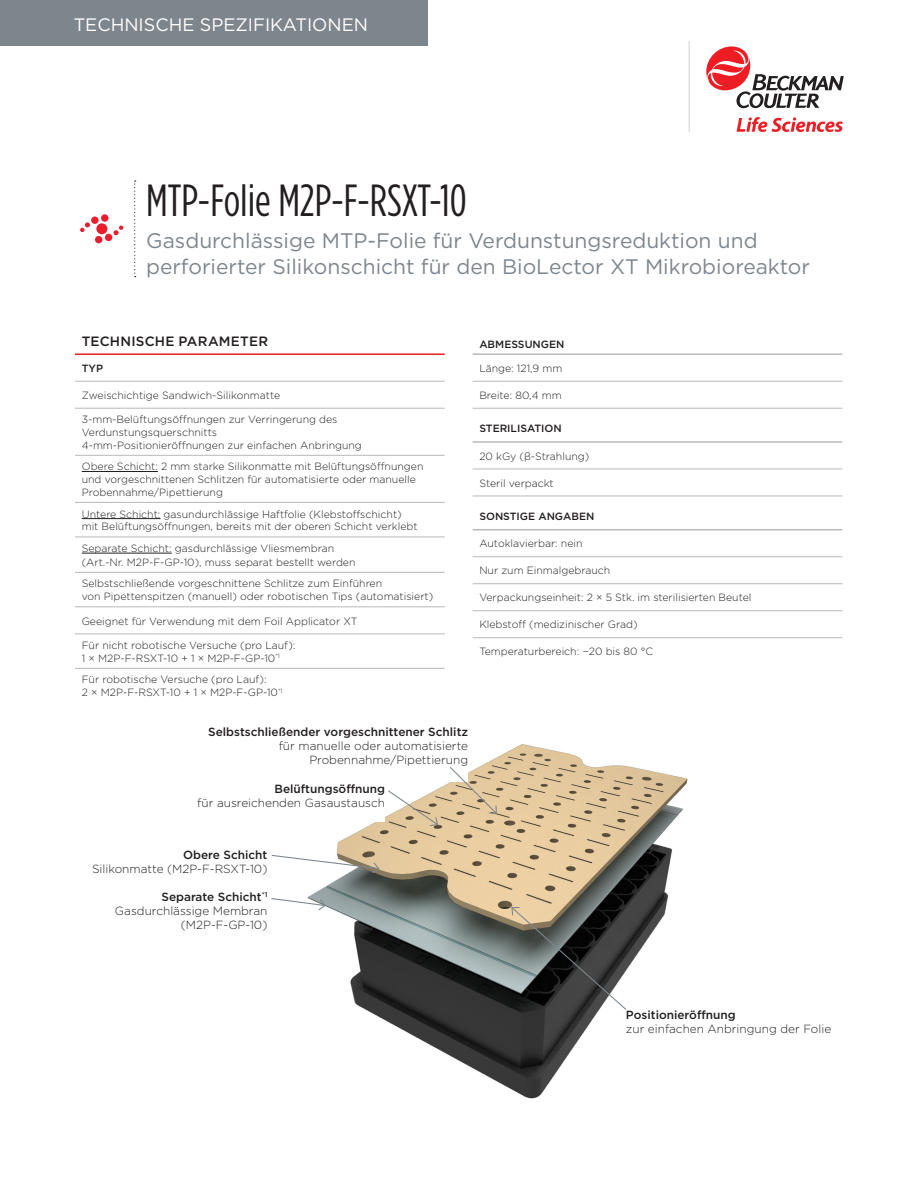
<style>
.page{position:relative;width:918px;height:1188px;background:#fff}
.page>*{position:absolute;margin:0;border:0;box-sizing:border-box;transform-origin:0 0}
.t1{font:45px "Gotham Condensed";color:#231f20}
.t2{font:21px/25.2px "Gotham";color:#7d868d}
.t3{font:18px "Gotham";color:#fff}
.t4{font:500 13.5px "Gotham";letter-spacing:.015em;color:#231f20}
.t5{font:300 11.85px/14px "Gotham";color:#231f20;text-align:right}
.t6{font:500 11.85px "Gotham";color:#231f20}
.t7{font:300 10.5px/12.6px "Gotham";color:#231f20}
.t8{font:500 10.5px "Gotham";color:#231f20}
.s1{font-weight:500}
</style>
<div class="page">
<div style="left:0;top:0;width:428px;height:46px;background:#7e868d"></div>
<svg style="left:134px;top:180px;width:2px;height:97px"></svg>
<div style="left:95px;top:236px;width:7px;height:7px;background:#ea1c2d;border-radius:50%"></div>
<div style="left:105px;top:234px;width:7px;height:7px;background:#ea1c2d;border-radius:50%"></div>
<svg style="left:114px;top:226px;width:9px;height:9px"></svg>
<div style="left:101px;top:214px;width:7px;height:8px;background:#ea1c2d;border-radius:50%"></div>
<div style="left:91px;top:217px;width:8px;height:7px;background:#ea1c2d;border-radius:50%"></div>
<div style="left:96px;top:223px;width:11px;height:11px;background:#ea1c2d;border-radius:50%"></div>
<svg style="left:80px;top:222px;width:10px;height:10px"></svg>
<hr style="left:75px;top:381px;width:370px;height:1px;background:#b6b9bc">
<hr style="left:75px;top:408px;width:370px;height:1px;background:#b6b9bc">
<hr style="left:75px;top:455px;width:370px;height:1px;background:#b6b9bc">
<hr style="left:75px;top:502px;width:370px;height:1px;background:#b6b9bc">
<hr style="left:75px;top:537px;width:370px;height:1px;background:#b6b9bc">
<hr style="left:75px;top:572px;width:370px;height:1px;background:#b6b9bc">
<hr style="left:75px;top:606px;width:370px;height:1px;background:#b6b9bc">
<hr style="left:75px;top:633px;width:370px;height:1px;background:#b6b9bc">
<hr style="left:75px;top:668px;width:370px;height:1px;background:#b6b9bc">
<hr style="left:75px;top:353px;width:370px;height:2px;background:#ee1d23">
<hr style="left:82px;top:471px;width:76px;height:1px;background:#231f20">
<hr style="left:82px;top:518px;width:78px;height:1px;background:#231f20">
<hr style="left:82px;top:553px;width:90px;height:1px;background:#231f20">
<img style="left:308px;top:744px;width:380px;height:355px">
<div style="left:203px;top:727px;width:265px;height:55px;background:#fff"></div>
<div style="left:626px;top:1009px;width:213px;height:38px;background:#fff"></div>
<div style="left:168px;top:784px;width:217px;height:37px;background:#fff"></div>
<svg style="left:449px;top:766px;width:49px;height:49px;background:#dac5a3"></svg>
<svg style="left:387px;top:789px;width:52px;height:38px"></svg>
<svg style="left:271px;top:854px;width:109px;height:20px"></svg>
<svg style="left:271px;top:897px;width:56px;height:14px"></svg>
<hr style="left:689px;top:41px;width:1px;height:91px;background:#d0d1d3">
<hr style="left:473px;top:381px;width:369px;height:1px;background:#b6b9bc">
<hr style="left:473px;top:469px;width:369px;height:1px;background:#b6b9bc">
<hr style="left:473px;top:496px;width:369px;height:1px;background:#b6b9bc">
<hr style="left:473px;top:556px;width:369px;height:1px;background:#b6b9bc">
<hr style="left:473px;top:583px;width:369px;height:1px;background:#b6b9bc">
<hr style="left:473px;top:610px;width:369px;height:1px;background:#b7b9bd">
<hr style="left:473px;top:637px;width:369px;height:1px;background:#b7b9bd">
<hr style="left:473px;top:408px;width:369px;height:1px;background:#b6b9bc">
<hr style="left:473px;top:353px;width:369px;height:2px;background:#b6b9bc">
<hr style="left:473px;top:441px;width:369px;height:2px;background:#b6b9bc">
<hr style="left:473px;top:529px;width:369px;height:1px;background:#b6b9bc">
<svg style="left:510px;top:906px;width:117px;height:105px;background:#535450"></svg>
<svg style="left:706px;top:46px;width:138px;height:62px"></svg>
<svg style="left:737px;top:117px;width:106px;height:15px"></svg>
<h3 class="t3" style="left:74px;top:13px;width:296px">TECHNISCHE SPEZIFIKATIONEN</h3>
<h1 class="t1" style="left:146px;top:175px;width:322px">MTP-Folie M2P-F-RSXT-10</h1>
<h2 class="t2" style="left:146px;top:228px;width:665px">Gasdurchlässige MTP-Folie für Verdunstungsreduktion und perforierter Silikonschicht für den BioLector XT Mikrobioreaktor</h2>
<p class="t4" style="left:82px;top:333px;width:188px">TECHNISCHE PARAMETER</p>
<p class="t8" style="left:82px;top:361px;width:23px">TYP</p>
<p class="t7" style="left:82px;top:389px;width:200px">Zweischichtige Sandwich-Silikonmatte</p>
<p class="t7" style="left:82px;top:413px;width:282px">3-mm-Belüftungsöffnungen zur Verringerung des<br>Verdunstungsquerschnitts<br>4-mm-Positionieröffnungen zur einfachen Anbringung</p>
<p class="t7" style="left:82px;top:460px;width:343px">Obere Schicht: 2 mm starke Silikonmatte mit Belüftungsöffnungen und vorgeschnittenen Schlitzen für automatisierte oder manuelle<br>Probennahme/Pipettierung</p>
<p class="t7" style="left:82px;top:507px;width:337px">Untere Schicht: gasundurchlässige Haftfolie (Klebstoffschicht) mit Belüftungsöffnungen, bereits mit der oberen Schicht verklebt</p>
<p class="t7" style="left:82px;top:541px;width:275px;line-height:13.5px">Separate Schicht: gasdurchlässige Vliesmembran (Art.-Nr. M2P-F-GP-10), muss separat bestellt werden</p>
<p class="t7" style="left:82px;top:577px;width:353px">Selbstschließende vorgeschnittene Schlitze zum Einführen<br>von Pipettenspitzen (manuell) oder robotischen Tips (automatisiert)</p>
<p class="t7" style="left:82px;top:614px;width:277px">Geeignet für Verwendung mit dem Foil Applicator XT</p>
<p class="t7" style="left:82px;top:639px;width:215px">Für nicht robotische Versuche (pro Lauf):<br>1 × M2P-F-RSXT-10 + 1 × M2P-F-GP-10<sup>*1</sup></p>
<p class="t7" style="left:82px;top:673px;width:202px">Für robotische Versuche (pro Lauf):<br>2 × M2P-F-RSXT-10 + 1 × M2P-F-GP-10<sup>*1</sup></p>
<p class="t8" style="left:479px;top:337px;width:87px">ABMESSUNGEN</p>
<p class="t7" style="left:479px;top:362px;width:85px">Länge: 121,9 mm</p>
<p class="t7" style="left:479px;top:389px;width:84px">Breite: 80,4 mm</p>
<p class="t8" style="left:479px;top:422px;width:84px">STERILISATION</p>
<p class="t7" style="left:479px;top:449px;width:111px">20 kGy (β-Strahlung)</p>
<p class="t7" style="left:479px;top:476px;width:76px">Steril verpackt</p>
<p class="t8" style="left:479px;top:509px;width:117px">SONSTIGE ANGABEN</p>
<p class="t7" style="left:479px;top:537px;width:105px">Autoklavierbar: nein</p>
<p class="t7" style="left:479px;top:564px;width:132px">Nur zum Einmalgebrauch</p>
<p class="t7" style="left:479px;top:591px;width:274px">Verpackungseinheit: 2 × 5 Stk. im sterilisierten Beutel</p>
<p class="t7" style="left:479px;top:618px;width:160px">Klebstoff (medizinischer Grad)</p>
<p class="t7" style="left:479px;top:645px;width:176px">Temperaturbereich: −20 bis 80 °C</p>
<p class="t6" style="left:208px;top:724px;width:261px">Selbstschließender vorgeschnittener Schlitz</p>
<p class="t5" style="left:279px;top:739px;width:191px">für manuelle oder automatisierte<br>Probennahme/Pipettierung</p>
<p class="t6" style="left:274px;top:781px;width:112px">Belüftungsöffnung</p>
<p class="t5" style="left:197px;top:796px;width:189px">für ausreichenden Gasaustausch</p>
<p class="t6" style="left:183px;top:847px;width:86px">Obere Schicht</p>
<p class="t5" style="left:92px;top:862px;width:177px">Silikonmatte (M2P-F-RSXT-10)</p>
<p class="t5" style="left:115px;top:889px;width:154px"><span class="s1">Separate Schicht</span><sup>*1<br></sup>Gasdurchlässige Membran (M2P-F-GP-10)</p>
<p class="t6" style="left:626px;top:1007px;width:111px">Positionieröffnung</p>
<p class="t5" style="left:626px;top:1021px;width:207px">zur einfachen Anbringung der Folie</p>
</div>
